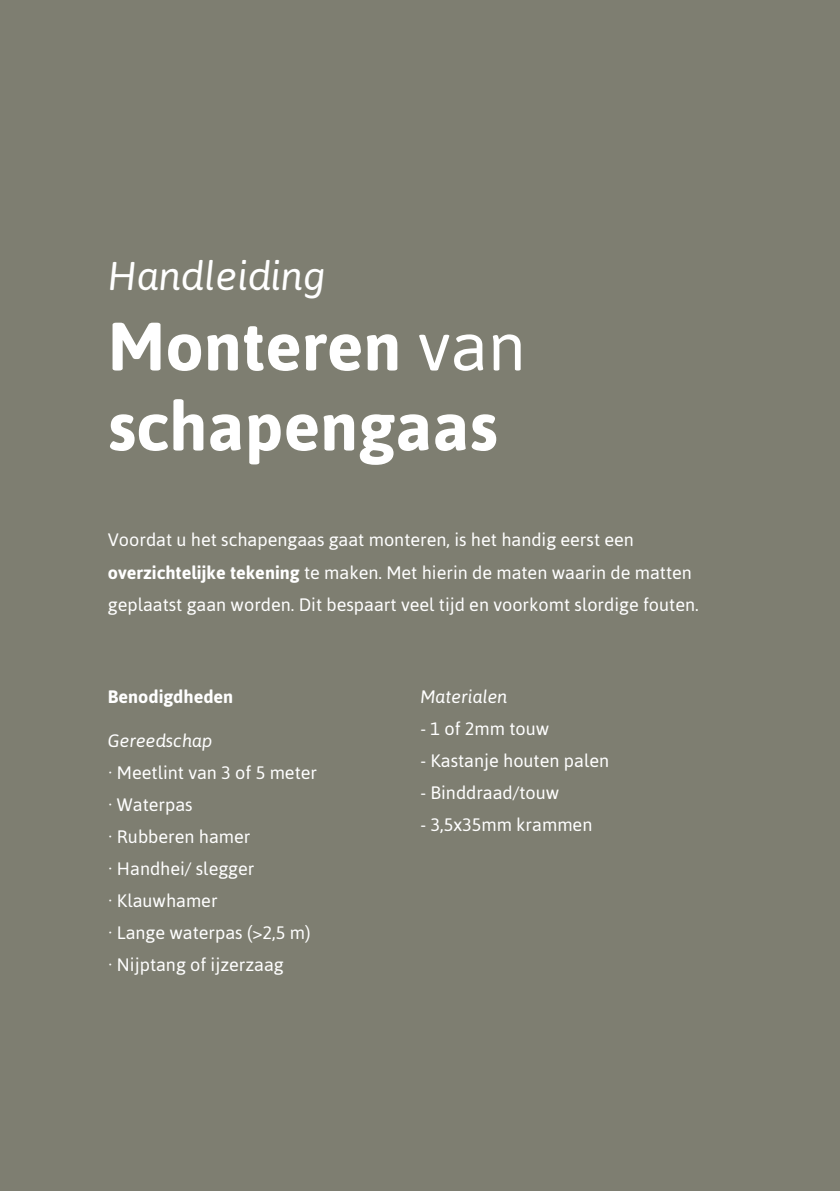
<style>
.page{position:relative;width:840px;height:1191px;background:#fff}
.page>*{position:absolute;margin:0;border:0;box-sizing:border-box;transform-origin:0 0}
.t1{font:700 68px/80px "Asap";color:#fff}
.t2{font:italic 40px "Asap";color:#fff}
.t3{font:18px/32px "Asap";color:#fff}
.t4{font:italic 18px "Asap";color:#fff}
.t5{font:700 18px "Asap";color:#fff}
.s1{font-weight:400}
.s2{font-weight:700}
</style>
<div class="page">
<div style="left:0;top:0;width:839px;height:1190px;background:#7e7e71"></div>
<p class="t2" style="left:108px;top:253px;width:219px">Handleiding</p>
<p class="t1" style="left:108px;top:306px;width:419px">Monteren <span class="s1">van </span>schapengaas</p>
<p class="t3" style="left:108px;top:524px;width:592px">Voordat u het schapengaas gaat monteren, is het handig eerst een <span class="s2">overzichtelijke tekening</span> te maken. Met hierin de maten waarin de matten geplaatst gaan worden. Dit bespaart veel tijd en voorkomt slordige fouten.</p>
<p class="t5" style="left:108px;top:686px;width:127px">Benodigdheden</p>
<p class="t4" style="left:108px;top:730px;width:106px">Gereedschap</p>
<p class="t3" style="left:108px;top:756px;width:211px">· Meetlint van 3 of 5 meter</p>
<p class="t3" style="left:108px;top:788px;width:86px">· Waterpas</p>
<p class="t3" style="left:108px;top:820px;width:144px">· Rubberen hamer</p>
<p class="t3" style="left:108px;top:852px;width:148px">· Handhei/ slegger</p>
<p class="t3" style="left:108px;top:884px;width:111px">· Klauwhamer</p>
<p class="t3" style="left:108px;top:916px;width:204px">· Lange waterpas (&gt;2,5 m)</p>
<p class="t3" style="left:108px;top:948px;width:177px">· Nijptang of ijzerzaag</p>
<p class="t4" style="left:420px;top:686px;width:89px">Materialen</p>
<p class="t3" style="left:420px;top:712px;width:130px">- 1 of 2mm touw</p>
<p class="t3" style="left:420px;top:744px;width:190px">- Kastanje houten palen</p>
<p class="t3" style="left:420px;top:776px;width:140px">- Binddraad/touw</p>
<p class="t3" style="left:420px;top:808px;width:173px">- 3,5x35mm krammen</p>
</div>
